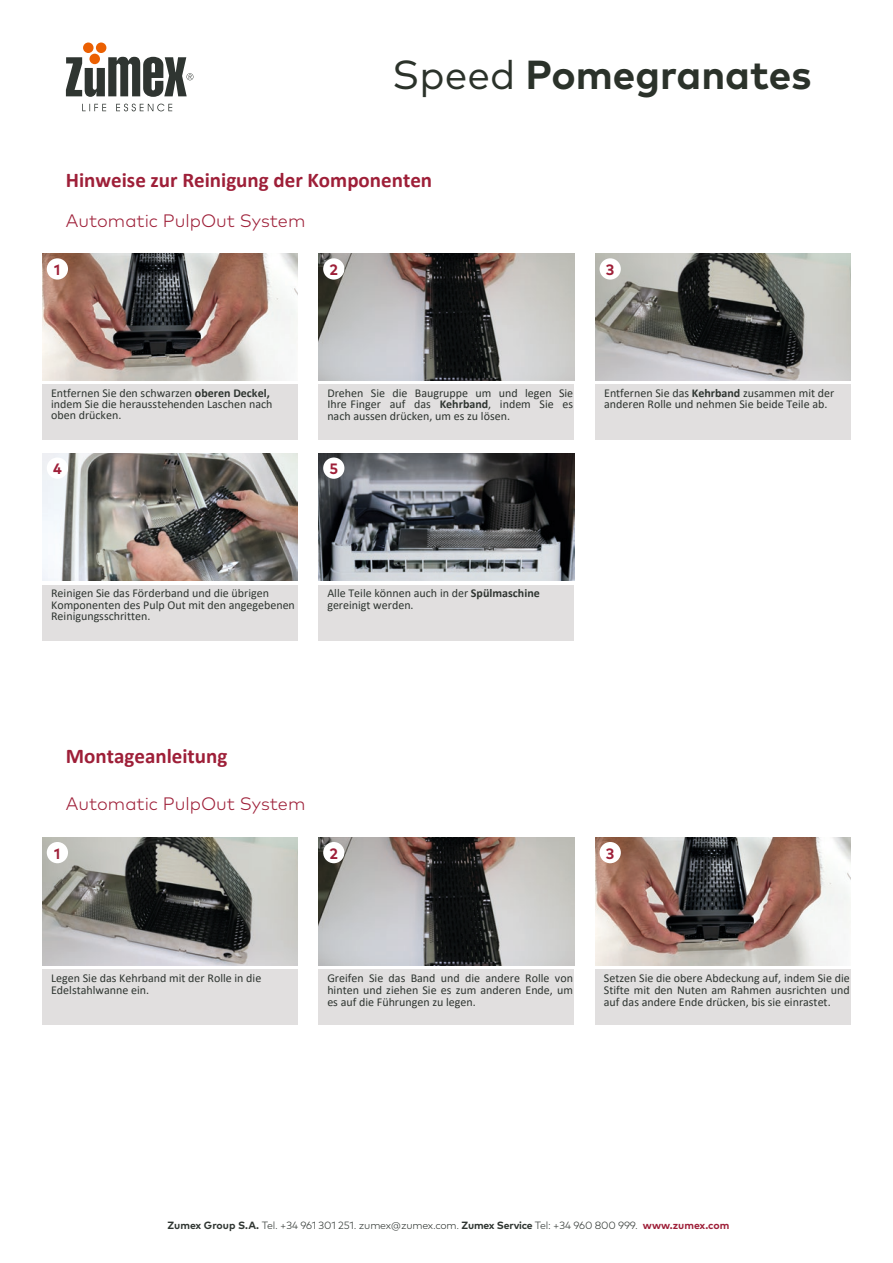
<style>
.page{position:relative;width:893px;height:1263px;background:#fff}
.page>*{position:absolute;margin:0;border:0;box-sizing:border-box;transform-origin:0 0}
.t1{font:700 40.5px "Mark Pro";color:#2b322a}
.t2{font:700 21px "Calibri";color:#9e1f38}
.t3{font:300 18px "Mark Pro";color:#9e1f38}
.t4{font:700 15px "Mark Pro";color:#9e1f38}
.t5{font:12px/12px "Calibri";color:#2f3531}
.t6{font:300 10.5px "Mark Pro";letter-spacing:-.02em;color:#2f3531}
.s1{font-weight:400}
.s2{font-weight:700}
.s3{font-weight:700;color:#9e1f38}
</style>
<div class="page">
<div style="left:595px;top:385px;width:255px;height:55px;background:#e1dfdf"></div>
<div style="left:319px;top:385px;width:255px;height:55px;background:#e1dfdf"></div>
<div style="left:43px;top:385px;width:255px;height:55px;background:#e1dfdf"></div>
<div style="left:319px;top:585px;width:255px;height:55px;background:#e1dfdf"></div>
<div style="left:43px;top:585px;width:255px;height:55px;background:#e1dfdf"></div>
<div style="left:595px;top:969px;width:255px;height:56px;background:#e1dfdf"></div>
<div style="left:319px;top:969px;width:255px;height:56px;background:#e1dfdf"></div>
<div style="left:43px;top:969px;width:255px;height:56px;background:#e1dfdf"></div>
<svg style="left:66px;top:43px;width:127px;height:68px"></svg>
<img style="left:595px;top:838px;width:255px;height:127px">
<img style="left:595px;top:253px;width:255px;height:128px">
<img style="left:319px;top:253px;width:255px;height:128px">
<img style="left:319px;top:453px;width:255px;height:128px">
<img style="left:43px;top:253px;width:255px;height:128px">
<img style="left:43px;top:453px;width:255px;height:128px">
<img style="left:319px;top:838px;width:255px;height:127px">
<img style="left:43px;top:838px;width:255px;height:127px">
<div style="left:323px;top:258px;width:21px;height:22px;background:#fff;border-radius:50%"></div>
<div style="left:323px;top:457px;width:21px;height:22px;background:#fff;border-radius:50%"></div>
<div style="left:47px;top:258px;width:21px;height:22px;background:#fff;border-radius:50%"></div>
<div style="left:47px;top:457px;width:21px;height:22px;background:#fff;border-radius:50%"></div>
<div style="left:600px;top:258px;width:21px;height:22px;background:#fff;border-radius:50%"></div>
<div style="left:323px;top:842px;width:21px;height:21px;background:#fff;border-radius:50%"></div>
<div style="left:47px;top:842px;width:21px;height:21px;background:#fff;border-radius:50%"></div>
<div style="left:600px;top:842px;width:21px;height:21px;background:#fff;border-radius:50%"></div>
<h1 class="t1" style="left:392px;top:44px;width:421px"><span class="s1">Speed</span> Pomegranates</h1>
<h2 class="t2" style="left:66px;top:165px;width:368px">Hinweise zur Reinigung der Komponenten</h2>
<h3 class="t3" style="left:66px;top:207px;width:241px">Automatic PulpOut System</h3>
<p class="t4" style="left:330px;top:258px;width:10px">2</p>
<p class="t4" style="left:54px;top:258px;width:8px">1</p>
<p class="t4" style="left:606px;top:258px;width:10px">3</p>
<p class="t5" style="left:51px;top:387px;width:223px;line-height:10.8px">Entfernen Sie den schwarzen <span class="s2">oberen Deckel, </span>indem Sie die herausstehenden Laschen nach oben drücken.</p>
<p class="t4" style="left:53px;top:457px;width:10px">4</p>
<p class="t5" style="left:327px;top:387px;width:247px;line-height:11.4px;text-align:justify">Drehen Sie die Baugruppe um und legen Sie Ihre Finger auf das <span class="s2">Kehrband</span>, indem Sie es nach aussen drücken, um es zu lösen.</p>
<p class="t4" style="left:329px;top:457px;width:10px">5</p>
<p class="t5" style="left:604px;top:387px;width:232px;line-height:10.8px">Entfernen Sie das <span class="s2">Kehrband</span> zusammen mit der anderen Rolle und nehmen Sie beide Teile ab.</p>
<p class="t5" style="left:51px;top:587px;width:245px;line-height:11.4px">Reinigen Sie das Förderband und die übrigen<br>Komponenten des Pulp Out mit den angegebenen<br>Reinigungsschritten.</p>
<p class="t5" style="left:327px;top:587px;width:214px">Alle Teile können auch in der <span class="s2">Spülmaschine </span>gereinigt werden.</p>
<h2 class="t2" style="left:66px;top:741px;width:163px">Montageanleitung</h2>
<h3 class="t3" style="left:66px;top:790px;width:241px">Automatic PulpOut System</h3>
<p class="t4" style="left:54px;top:842px;width:8px">1</p>
<p class="t4" style="left:330px;top:842px;width:10px">2</p>
<p class="t4" style="left:606px;top:842px;width:10px">3</p>
<p class="t5" style="left:51px;top:971px;width:212px">Legen Sie das Kehrband mit der Rolle in die<br>Edelstahlwanne ein.</p>
<p class="t5" style="left:604px;top:971px;width:247px;text-align:justify">Setzen Sie die obere Abdeckung auf, indem Sie die Stifte mit den Nuten am Rahmen ausrichten und auf das andere Ende drücken, bis sie einrastet.</p>
<p class="t5" style="left:327px;top:971px;width:247px;text-align:justify">Greifen Sie das Band und die andere Rolle von hinten und ziehen Sie es zum anderen Ende, um es auf die Führungen zu legen.</p>
<p class="t6" style="left:168px;top:1217px;width:563px"><span class="s2">Zumex Group S.A.</span> Tel. +34 961 301 251. zumex@zumex.com. <span class="s2">Zumex Service</span> Tel: +34 960 800 999. <span class="s3">www.zumex.com</span></p>
</div>
